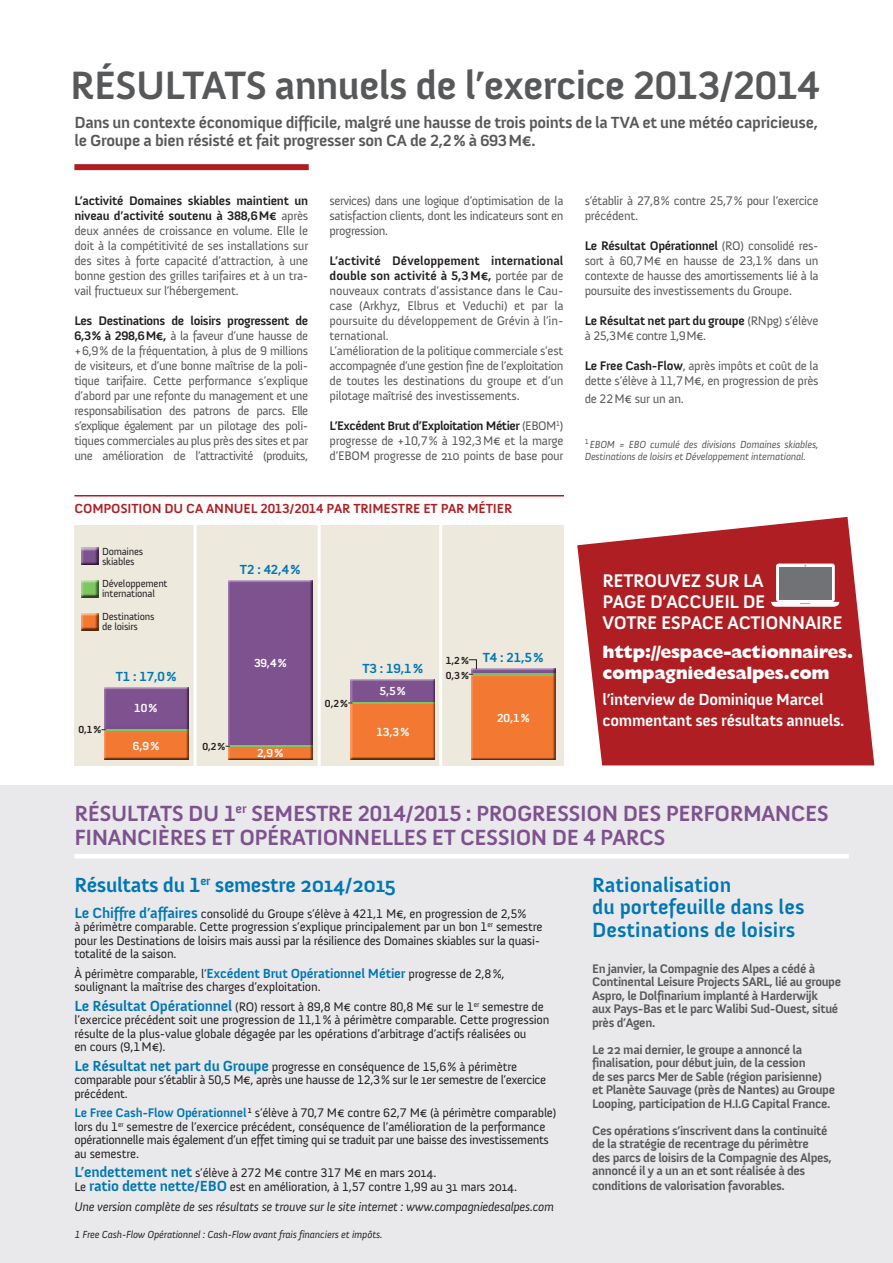
<style>
.page{position:relative;width:893px;height:1263px;background:#fff}
.page>*{position:absolute;margin:0;border:0;box-sizing:border-box;transform-origin:0 0}
.t1{font:700 40.5px "Anivers";letter-spacing:-.02em;color:#57585a}
.t2{font:700 22.5px/24px "Anivers";letter-spacing:-.02em;color:#7e518f}
.t3{font:700 21px/22.5px "Anivers";color:#0076b2}
.t4{font:700 21px "Anivers";letter-spacing:-.02em;color:#0076b2}
.t5{font:700 18.75px/21px "Anivers";letter-spacing:-.02em;color:#fff}
.t6{font:800 18px/21px "Gill Sans Std";letter-spacing:-.02em;color:#fff}
.t7{font:700 16.5px/18px "Anivers";letter-spacing:-.02em;color:#57585a}
.t8{font:700 16.5px/21px "Anivers";letter-spacing:-.02em;color:#fff}
.t9{font:700 13.5px "Anivers";letter-spacing:-.01em;color:#af1e22}
.t10{font:700 13.5px "Anivers";letter-spacing:-.01em;color:#0076b2}
.t11{font:12.75px/15px "Anivers";letter-spacing:-.02em;color:#57585a;text-align:justify}
.t12{font:12.75px/13.5px "Anivers";letter-spacing:-.015em;color:#231f20}
.t13{font:700 12.75px/13.5px "Anivers";letter-spacing:-.03em;color:#57585a}
.t14{font:italic 12.75px "Anivers";letter-spacing:-.02em;color:#231f20}
.t15{font:12.75px/15px "Anivers";letter-spacing:-.04em;color:#57585a}
.t16{font:700 12px "Anivers";letter-spacing:-.01em;color:#fff}
.t17{font:italic 10.5px/12px "Anivers";letter-spacing:-.02em;color:#57585a}
.t18{font:italic 10.5px "Anivers";letter-spacing:-.015em;color:#231f20}
.t19{font:10.5px/9.8px "Anivers";letter-spacing:-.02em;color:#231f20}
.t20{font:700 10.5px "Anivers";color:#231f20}
.s1{font-weight:700;color:#231f20}
.s2{font-weight:700;font-size:15px;color:#0076b2}
.s3{font-weight:700;font-size:13.5px;color:#0076b2}
.s4{font-weight:700;color:#0076b2}
</style>
<div class="page">
<div style="left:0;top:785px;width:893px;height:478px;background:#e9e9eb"></div>
<svg style="left:577px;top:517px;width:297px;height:248px;background:#ba3d40"></svg>
<div style="left:74px;top:164px;width:235px;height:6px;background:#af1e22"></div>
<hr style="left:74px;top:495px;width:490px;height:1px;background:#af1e22">
<hr style="left:74px;top:854px;width:775px;height:4px;background:#fff">
<div style="left:74px;top:525px;width:490px;height:240px;background:#ede9dd"></div>
<div style="left:776px;top:563px;width:59px;height:39px;background:#fff;border-radius:3px"></div>
<svg style="left:771px;top:565px;width:68px;height:42px"></svg>
<div style="left:103px;top:686px;width:87px;height:74px;background:#231f20;opacity:.75"></div>
<div style="left:228px;top:579px;width:87px;height:181px;background:#231f20;opacity:.75"></div>
<div style="left:349px;top:677px;width:87px;height:83px;background:#231f20;opacity:.75"></div>
<div style="left:471px;top:666px;width:87px;height:94px;background:#231f20;opacity:.75"></div>
<hr style="left:194px;top:524px;width:3px;height:244px;background:#fff">
<hr style="left:318px;top:524px;width:3px;height:244px;background:#fff">
<hr style="left:439px;top:524px;width:3px;height:244px;background:#fff">
<div style="left:80px;top:579px;width:21px;height:19px;background:#231f20;opacity:.75"></div>
<div style="left:80px;top:611px;width:21px;height:19px;background:#231f20;opacity:.75"></div>
<div style="left:80px;top:546px;width:21px;height:19px;background:#231f20;opacity:.75"></div>
<svg style="left:468px;top:659px;width:9px;height:16px"></svg>
<p class="t1" style="left:70px;top:63px;width:751px">RÉSULTATS annuels de l’exercice 2013/2014</p>
<p class="t7" style="left:74px;top:114px;width:745px">Dans un contexte économique difficile, malgré une hausse de trois points de la TVA et une météo capricieuse, le Groupe a bien résisté et fait progresser son CA de 2,2% à 693M€.</p>
<p class="t11" style="left:74px;top:194px;width:235px"><span class="s1">L’activité Domaines skiables maintient un niveau d’activité soutenu à 388,6M€</span> après deux années de croissance en volume. Elle le doit à la compétitivité de ses installations sur des sites à forte capacité d’attraction, à une bonne gestion des grilles tarifaires et à un tra&shy;vail fructueux sur l’hébergement.</p>
<p class="t11" style="left:74px;top:314px;width:235px"><span class="s1">Les Destinations de loisirs progressent de 6,3% à 298,6M€,</span> à la faveur d’une hausse de +6,9% de la fréquentation, à plus de 9 millions de visiteurs, et d’une bonne maîtrise de la poli&shy;tique tarifaire. Cette performance s’explique d’abord par une refonte du management et une responsabilisation des patrons de parcs. Elle s’explique également par un pilotage des poli&shy;tiques commerciales au plus près des sites et par une amélioration de l’attractivité (produits,</p>
<p class="t11" style="left:330px;top:194px;width:235px">services) dans une logique d’optimisation de la satisfaction clients, dont les indicateurs sont en progression.</p>
<p class="t11" style="left:330px;top:254px;width:235px"><span class="s1">L’activité Développement international double son activité à 5,3M€,</span> portée par de nouveaux contrats d’assistance dans le Cau&shy;case (Arkhyz, Elbrus et Veduchi) et par la poursuite du développement de Grévin à l’in&shy;ternational.</p>
<p class="t11" style="left:330px;top:344px;width:235px">L’amélioration de la politique commerciale s’est accompagnée d’une gestion fine de l’exploitation de toutes les destinations du groupe et d’un pilotage maîtrisé des investissements.</p>
<p class="t11" style="left:330px;top:419px;width:235px"><span class="s1">L’Excédent Brut d’Exploitation Métier</span> (EBOM<sup>1</sup>) progresse de +10,7% à 192,3M€ et la marge d’EBOM progresse de 210 points de base pour</p>
<p class="t9" style="left:74px;top:501px;width:439px">COMPOSITION DU CA ANNUEL 2013/2014 PAR TRIMESTRE ET PAR MÉTIER</p>
<p class="t19" style="left:102px;top:546px;width:43px">Domaines skiables</p>
<p class="t19" style="left:102px;top:579px;width:67px">Développement international</p>
<p class="t19" style="left:102px;top:612px;width:54px">Destinations de loisirs</p>
<p class="t10" style="left:240px;top:562px;width:62px">T2 : 42,4%</p>
<p class="t10" style="left:116px;top:669px;width:62px">T1 : 17,0%</p>
<p class="t16" style="left:254px;top:656px;width:34px">39,4%</p>
<p class="t10" style="left:362px;top:661px;width:62px">T3 : 19,1%</p>
<p class="t20" style="left:446px;top:655px;width:25px">1,2%</p>
<p class="t20" style="left:446px;top:669px;width:25px">0,3%</p>
<p class="t10" style="left:483px;top:650px;width:62px">T4 : 21,5%</p>
<p class="t16" style="left:379px;top:684px;width:28px">5,5%</p>
<p class="t20" style="left:78px;top:723px;width:25px">0,1%</p>
<p class="t16" style="left:134px;top:702px;width:25px">10%</p>
<p class="t20" style="left:325px;top:697px;width:25px">0,2%</p>
<p class="t16" style="left:376px;top:726px;width:34px">13,3%</p>
<p class="t16" style="left:497px;top:712px;width:34px">20,1%</p>
<p class="t16" style="left:133px;top:739px;width:28px">6,9%</p>
<p class="t20" style="left:202px;top:741px;width:25px">0,2%</p>
<p class="t16" style="left:257px;top:746px;width:28px">2,9%</p>
<p class="t11" style="left:585px;top:194px;width:235px">s’établir à 27,8% contre 25,7% pour l’exercice précédent.</p>
<p class="t11" style="left:585px;top:239px;width:235px"><span class="s1">Le Résultat Opérationnel</span> (RO) consolidé res&shy;sort à 60,7M€ en hausse de 23,1% dans un contexte de hausse des amortissements lié à la poursuite des investissements du Groupe.</p>
<p class="t15" style="left:585px;top:314px;width:235px"><span class="s1">Le Résultat net part du groupe</span> (RNpg) s’élève à 25,3M€ contre 1,9M€.</p>
<p class="t11" style="left:585px;top:359px;width:235px"><span class="s1">Le Free Cash-Flow</span>, après impôts et coût de la dette s’élève à 11,7M€, en progression de près</p>
<p class="t11" style="left:585px;top:392px;width:101px">de 22M€ sur un an.</p>
<p class="t17" style="left:585px;top:439px;width:235px"><sup>1</sup> EBOM = EBO cumulé des divisions Domaines skiables,<br>Destinations de loisirs et Développement international.</p>
<p class="t5" style="left:603px;top:570px;width:241px">RETROUVEZ SUR LA<br>PAGE D’ACCUEIL DE<br>VOTRE ESPACE ACTIONNAIRE</p>
<p class="t6" style="left:603px;top:642px;width:252px">http://espace-actionnaires. compagniedesalpes.com</p>
<p class="t8" style="left:603px;top:689px;width:243px">l’interview de Dominique Marcel commentant ses résultats annuels.</p>
<p class="t2" style="left:74px;top:801px;width:756px">RÉSULTATS DU 1<sup>er</sup> SEMESTRE 2014/2015 : PROGRESSION DES PERFORMANCES<br>FINANCIÈRES ET OPÉRATIONNELLES ET CESSION DE 4 PARCS</p>
<p class="t4" style="left:74px;top:873px;width:323px">Résultats du 1<sup>er</sup> semestre 2014/2015</p>
<p class="t3" style="left:592px;top:874px;width:214px">Rationalisation<br>du portefeuille dans les<br>Destinations de loisirs</p>
<p class="t13" style="left:592px;top:962px;width:251px">En janvier, la Compagnie des Alpes a cédé à Continental Leisure Projects SARL, lié au groupe Aspro, le Dolfinarium implanté à Harderwijk<br>aux Pays-Bas et le parc Walibi Sud-Ouest, situé près d’Agen.</p>
<p class="t13" style="left:592px;top:1043px;width:244px">Le 22 mai dernier, le groupe a annoncé la finalisation, pour début juin, de la cession<br>de ses parcs Mer de Sable (région parisienne) et Planète Sauvage (près de Nantes) au Groupe Looping, participation de H.I.G Capital France.</p>
<p class="t13" style="left:592px;top:1124px;width:241px">Ces opérations s’inscrivent dans la continuité de la stratégie de recentrage du périmètre<br>des parcs de loisirs de la Compagnie des Alpes, annoncé il y a un an et sont réalisée à des</p>
<p class="t13" style="left:592px;top:1179px;width:194px">conditions de valorisation favorables.</p>
<p class="t12" style="left:74px;top:907px;width:453px"><span class="s2">Le Chiffre d’affaires</span> consolidé du Groupe s’élève à 421,1 M€, en progression de 2,5%</p>
<p class="t12" style="left:74px;top:920px;width:470px">à périmètre comparable. Cette progression s’explique principalement par un bon 1<sup>er</sup> semestre pour les Destinations de loisirs mais aussi par la résilience des Domaines skiables sur la quasi&shy;totalité de la saison.</p>
<p class="t12" style="left:74px;top:967px;width:432px">À périmètre comparable, l’<span class="s3">Excédent Brut Opérationnel Métier</span> progresse de 2,8%, soulignant la maîtrise des charges d’exploitation.</p>
<p class="t12" style="left:74px;top:1000px;width:477px"><span class="s2">Le Résultat Opérationnel</span> (RO) ressort à 89,8 M€ contre 80,8 M€ sur le 1<sup>er</sup> semestre de l’exercice précédent soit une progression de 11,1% à périmètre comparable. Cette progression résulte de la plus-value globale dégagée par les opérations d’arbitrage d’actifs réalisées ou<br>en cours (9,1M€).</p>
<p class="t12" style="left:74px;top:1060px;width:473px"><span class="s2">Le Résultat net part du Groupe</span> progresse en conséquence de 15,6% à périmètre comparable pour s’établir à 50,5 M€, après une hausse de 12,3% sur le 1er semestre de l’exercice précédent.</p>
<p class="t12" style="left:74px;top:1106px;width:483px"><span class="s4">Le Free Cash-Flow Opérationnel</span> <sup>1</sup> s’élève à 70,7 M€ contre 62,7 M€ (à périmètre comparable) lors du 1<sup>er</sup> semestre de l’exercice précédent, conséquence de l’amélioration de la performance opérationnelle mais également d’un effet timing qui se traduit par une baisse des investissements au semestre.</p>
<p class="t12" style="left:74px;top:1166px;width:444px"><span class="s2">L’endettement net</span> s’élève à 272 M€ contre 317 M€ en mars 2014.<br>Le <span class="s2">ratio dette nette/EBO</span> est en amélioration, à 1,57 contre 1,99 au 31 mars 2014.</p>
<p class="t14" style="left:74px;top:1199px;width:481px">Une version complète de ses résultats se trouve sur le site internet : www.compagniedesalpes.com</p>
<p class="t18" style="left:74px;top:1228px;width:310px">1 Free Cash-Flow Opérationnel : Cash-Flow avant frais financiers et impôts.</p>
</div>
